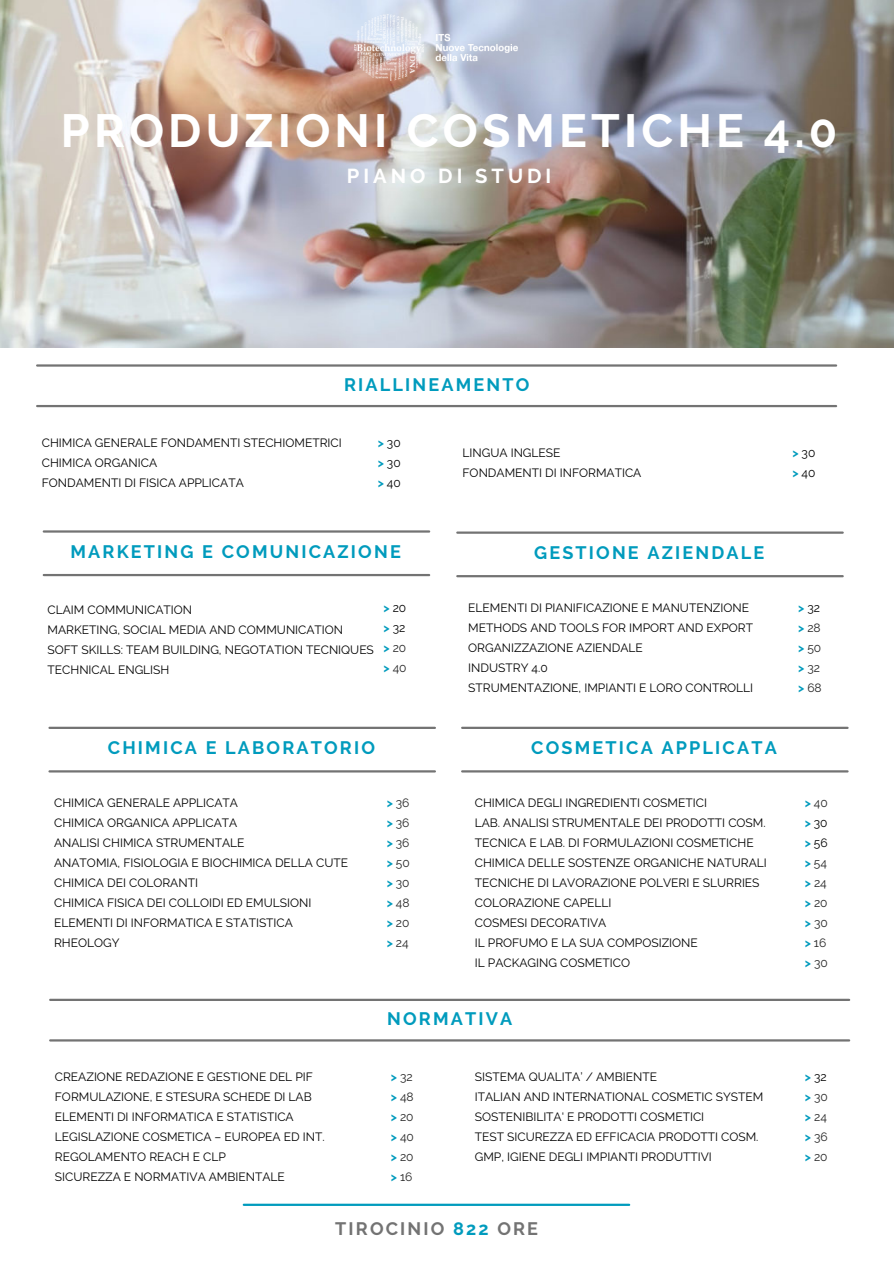
<style>
.page{position:relative;width:894px;height:1264px;background:#fff}
.page>*{position:absolute;margin:0;border:0;box-sizing:border-box;transform-origin:0 0}
.t1{font:700 46.35px "Raleway";letter-spacing:.09em;color:#fff}
.t2{font:700 20.25px "Raleway";letter-spacing:.195em;color:#fff}
.t3{font:700 18px "Raleway";letter-spacing:.12em;color:#009bbd}
.t4{font:700 18px "Raleway";letter-spacing:.12em;color:#737373}
.t5{font:12px "Raleway";color:#000}
.t6{font:12px "Raleway";color:#252525}
.s1{font-weight:700;color:#009bbd}
.s2{color:#009bbd}
</style>
<div class="page">
<img style="left:0;top:0;width:893px;height:348px">
<hr style="left:37px;top:364px;width:798px;height:2px;background:#737373">
<hr style="left:37px;top:405px;width:798px;height:2px;background:#737373">
<hr style="left:44px;top:530px;width:385px;height:2px;background:#737373">
<hr style="left:44px;top:574px;width:385px;height:2px;background:#737373">
<hr style="left:244px;top:1203px;width:385px;height:2px;background:#009bbd">
<hr style="left:457px;top:531px;width:385px;height:3px;background:#737373">
<hr style="left:457px;top:575px;width:385px;height:2px;background:#737373">
<hr style="left:49px;top:726px;width:386px;height:3px;background:#737373">
<hr style="left:49px;top:770px;width:386px;height:2px;background:#737373">
<hr style="left:462px;top:726px;width:385px;height:3px;background:#737373">
<hr style="left:462px;top:770px;width:385px;height:2px;background:#737373">
<img style="left:354px;top:15px;width:163px;height:65px">
<hr style="left:50px;top:998px;width:798px;height:3px;background:#737373">
<hr style="left:50px;top:1039px;width:798px;height:2px;background:#737373">
<p class="t1" style="left:61px;top:103px;width:777px">PRODUZIONI COSMETICHE 4.0</p>
<p class="t2" style="left:347px;top:164px;width:206px">PIANO DI STUDI</p>
<p class="t3" style="left:344px;top:374px;width:187px">RIALLINEAMENTO</p>
<p class="t5" style="left:42px;top:435px;width:301px">CHIMICA GENERALE FONDAMENTI STECHIOMETRICI</p>
<p class="t5" style="left:42px;top:455px;width:117px">CHIMICA ORGANICA</p>
<p class="t5" style="left:42px;top:475px;width:203px">FONDAMENTI DI FISICA APPLICATA</p>
<p class="t5" style="left:378px;top:435px;width:24px"><span class="s1">&gt;</span> 30</p>
<p class="t5" style="left:378px;top:455px;width:24px"><span class="s1">&gt;</span> 30</p>
<p class="t5" style="left:378px;top:475px;width:24px"><span class="s1">&gt;</span> 40</p>
<p class="t5" style="left:462px;top:445px;width:99px">LINGUA INGLESE</p>
<p class="t5" style="left:462px;top:465px;width:180px">FONDAMENTI DI INFORMATICA</p>
<p class="t5" style="left:792px;top:445px;width:24px"><span class="s1">&gt;</span> 30</p>
<p class="t5" style="left:792px;top:465px;width:24px"><span class="s1">&gt;</span> 40</p>
<p class="t3" style="left:70px;top:540px;width:332px">MARKETING E COMUNICAZIONE</p>
<p class="t5" style="left:48px;top:603px;width:146px">CLAIM COMMUNICATION</p>
<p class="t5" style="left:48px;top:623px;width:297px">MARKETING, SOCIAL MEDIA AND COMMUNICATION</p>
<p class="t5" style="left:48px;top:643px;width:328px">SOFT SKILLS: TEAM BUILDING, NEGOTATION TECNIQUES</p>
<p class="t5" style="left:48px;top:663px;width:123px">TECHNICAL ENGLISH</p>
<p class="t5" style="left:383px;top:601px;width:24px"><span class="s1">&gt;</span> 20</p>
<p class="t5" style="left:383px;top:621px;width:23px"><span class="s1">&gt;</span> 32</p>
<p class="t6" style="left:383px;top:641px;width:24px"><span class="s1">&gt;</span> 20</p>
<p class="t6" style="left:383px;top:661px;width:24px"><span class="s1">&gt;</span> 40</p>
<p class="t3" style="left:534px;top:542px;width:231px">GESTIONE AZIENDALE</p>
<p class="t5" style="left:468px;top:601px;width:282px">ELEMENTI DI PIANIFICAZIONE E MANUTENZIONE</p>
<p class="t5" style="left:468px;top:621px;width:286px">METHODS AND TOOLS FOR IMPORT AND EXPORT</p>
<p class="t5" style="left:468px;top:641px;width:176px">ORGANIZZAZIONE AZIENDALE</p>
<p class="t5" style="left:468px;top:661px;width:81px">INDUSTRY 4.0</p>
<p class="t5" style="left:468px;top:681px;width:286px">STRUMENTAZIONE, IMPIANTI E LORO CONTROLLI</p>
<p class="t3" style="left:108px;top:737px;width:268px">CHIMICA E LABORATORIO</p>
<p class="t3" style="left:531px;top:737px;width:247px">COSMETICA APPLICATA</p>
<p class="t5" style="left:54px;top:795px;width:185px">CHIMICA GENERALE APPLICATA</p>
<p class="t5" style="left:54px;top:815px;width:185px">CHIMICA ORGANICA APPLICATA</p>
<p class="t5" style="left:54px;top:835px;width:192px">ANALISI CHIMICA STRUMENTALE</p>
<p class="t5" style="left:54px;top:855px;width:295px">ANATOMIA, FISIOLOGIA E BIOCHIMICA DELLA CUTE</p>
<p class="t5" style="left:54px;top:875px;width:145px">CHIMICA DEI COLORANTI</p>
<p class="t5" style="left:54px;top:895px;width:259px">CHIMICA FISICA DEI COLLOIDI ED EMULSIONI</p>
<p class="t5" style="left:54px;top:915px;width:240px">ELEMENTI DI INFORMATICA E STATISTICA</p>
<p class="t5" style="left:54px;top:935px;width:67px">RHEOLOGY</p>
<p class="t5" style="left:55px;top:1069px;width:259px">CREAZIONE REDAZIONE E GESTIONE DEL PIF</p>
<p class="t5" style="left:55px;top:1089px;width:258px">FORMULAZIONE, E STESURA SCHEDE DI LAB</p>
<p class="t5" style="left:55px;top:1109px;width:240px">ELEMENTI DI INFORMATICA E STATISTICA</p>
<p class="t5" style="left:55px;top:1129px;width:271px">LEGISLAZIONE COSMETICA – EUROPEA ED INT.</p>
<p class="t5" style="left:55px;top:1149px;width:172px">REGOLAMENTO REACH E CLP</p>
<p class="t5" style="left:55px;top:1169px;width:231px">SICUREZZA E NORMATIVA AMBIENTALE</p>
<p class="t6" style="left:386px;top:795px;width:24px"><span class="s1">&gt;</span> 36</p>
<p class="t6" style="left:386px;top:815px;width:24px"><span class="s1">&gt;</span> 36</p>
<p class="t6" style="left:386px;top:835px;width:24px"><span class="s1">&gt;</span> 36</p>
<p class="t6" style="left:386px;top:855px;width:24px"><span class="s1">&gt;</span> 50</p>
<p class="t6" style="left:386px;top:875px;width:24px"><span class="s1">&gt;</span> 30</p>
<p class="t6" style="left:386px;top:895px;width:24px"><span class="s1">&gt;</span> 48</p>
<p class="t6" style="left:386px;top:915px;width:24px"><span class="s1">&gt;</span> 20</p>
<p class="t6" style="left:386px;top:935px;width:23px"><span class="s1">&gt;</span> 24</p>
<p class="t5" style="left:474px;top:795px;width:234px">CHIMICA DEGLI INGREDIENTI COSMETICI</p>
<p class="t5" style="left:474px;top:815px;width:292px">LAB. ANALISI STRUMENTALE DEI PRODOTTI COSM.</p>
<p class="t5" style="left:474px;top:835px;width:280px">TECNICA E LAB. DI FORMULAZIONI COSMETICHE</p>
<p class="t5" style="left:474px;top:855px;width:293px">CHIMICA DELLE SOSTENZE ORGANICHE NATURALI</p>
<p class="t5" style="left:474px;top:875px;width:286px">TECNICHE DI LAVORAZIONE POLVERI E SLURRIES</p>
<p class="t5" style="left:474px;top:895px;width:138px">COLORAZIONE CAPELLI</p>
<p class="t5" style="left:474px;top:915px;width:133px">COSMESI DECORATIVA</p>
<p class="t5" style="left:474px;top:935px;width:224px">IL PROFUMO E LA SUA COMPOSIZIONE</p>
<p class="t5" style="left:474px;top:955px;width:157px">IL PACKAGING COSMETICO</p>
<p class="t3" style="left:387px;top:1008px;width:126px">NORMATIVA</p>
<p class="t6" style="left:391px;top:1069px;width:23px"><span class="s1">&gt;</span> 32</p>
<p class="t6" style="left:391px;top:1089px;width:24px"><span class="s1">&gt;</span> 48</p>
<p class="t6" style="left:391px;top:1109px;width:24px"><span class="s1">&gt;</span> 20</p>
<p class="t6" style="left:391px;top:1129px;width:24px"><span class="s1">&gt;</span> 40</p>
<p class="t6" style="left:391px;top:1149px;width:24px"><span class="s1">&gt;</span> 20</p>
<p class="t6" style="left:391px;top:1169px;width:23px"><span class="s1">&gt;</span> 16</p>
<p class="t5" style="left:474px;top:1069px;width:184px">SISTEMA QUALITA’ / AMBIENTE</p>
<p class="t5" style="left:474px;top:1089px;width:290px">ITALIAN AND INTERNATIONAL COSMETIC SYSTEM</p>
<p class="t5" style="left:474px;top:1109px;width:231px">SOSTENIBILITA' E PRODOTTI COSMETICI</p>
<p class="t5" style="left:474px;top:1129px;width:285px">TEST SICUREZZA ED EFFICACIA PRODOTTI COSM.</p>
<p class="t5" style="left:474px;top:1149px;width:238px">GMP, IGIENE DEGLI IMPIANTI PRODUTTIVI</p>
<p class="t4" style="left:335px;top:1217px;width:204px">TIROCINIO <span class="s2">822</span> ORE</p>
<p class="t5" style="left:798px;top:601px;width:23px"><span class="s1">&gt;</span> 32</p>
<p class="t6" style="left:798px;top:621px;width:24px"><span class="s1">&gt;</span> 28</p>
<p class="t6" style="left:798px;top:641px;width:24px"><span class="s1">&gt;</span> 50</p>
<p class="t6" style="left:798px;top:661px;width:23px"><span class="s1">&gt;</span> 32</p>
<p class="t6" style="left:798px;top:681px;width:25px"><span class="s1">&gt;</span> 68</p>
<p class="t6" style="left:804px;top:795px;width:24px"><span class="s1">&gt;</span> 40</p>
<p class="t5" style="left:804px;top:815px;width:24px"><span class="s1">&gt;</span> 30</p>
<p class="t5" style="left:804px;top:835px;width:24px"><span class="s1">&gt;</span> 56</p>
<p class="t6" style="left:804px;top:855px;width:24px"><span class="s1">&gt;</span> 54</p>
<p class="t6" style="left:804px;top:875px;width:24px"><span class="s1">&gt;</span> 24</p>
<p class="t6" style="left:804px;top:895px;width:24px"><span class="s1">&gt;</span> 20</p>
<p class="t6" style="left:804px;top:915px;width:25px"><span class="s1">&gt;</span> 30</p>
<p class="t6" style="left:804px;top:935px;width:23px"><span class="s1">&gt;</span> 16</p>
<p class="t6" style="left:804px;top:955px;width:25px"><span class="s1">&gt;</span> 30</p>
<p class="t5" style="left:804px;top:1069px;width:23px"><span class="s1">&gt;</span> 32</p>
<p class="t6" style="left:804px;top:1089px;width:24px"><span class="s1">&gt;</span> 30</p>
<p class="t6" style="left:804px;top:1109px;width:24px"><span class="s1">&gt;</span> 24</p>
<p class="t6" style="left:804px;top:1129px;width:24px"><span class="s1">&gt;</span> 36</p>
<p class="t6" style="left:804px;top:1149px;width:24px"><span class="s1">&gt;</span> 20</p>
</div>
